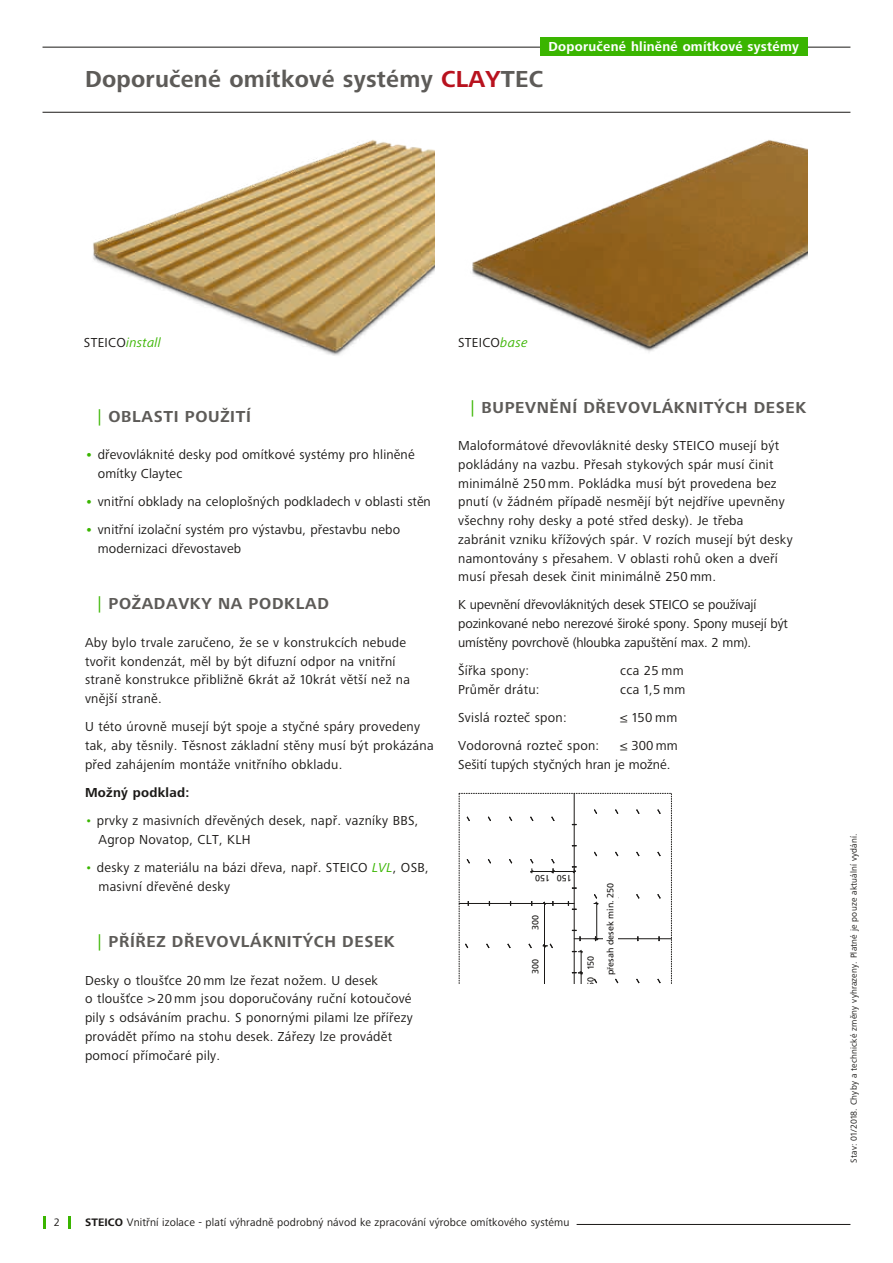
<style>
.page{position:relative;width:893px;height:1263px;background:#fff}
.page>*{position:absolute;margin:0;border:0;box-sizing:border-box;transform-origin:0 0}
.t1{font:700 24px "Frutiger Next LTW1 G";letter-spacing:.01em;color:#5d5b58}
.t2{font:700 16.5px "Frutiger Next LTW1 G";letter-spacing:.04em;color:#5d5b58}
.t3{font:13.5px/18.8px "Frutiger Next LTW1 G";letter-spacing:.02em;color:#1b1917}
.t4{font:13.5px/18.8px "Frutiger Next LTW1 G";letter-spacing:-.01em;color:#1b1917}
.t5{font:13.5px/18.8px "Frutiger Next LTW1 G";color:#1b1917}
.t6{font:700 13.5px "Frutiger Next LTW1 G";letter-spacing:.02em;color:#fff}
.t7{font:700 13.5px "Frutiger Next LTW1 G";letter-spacing:.02em;color:#1b1917}
.t8{font:italic 13.5px "Frutiger Next LTW1 G";letter-spacing:.02em;color:#3ab500}
.t9{font:11.25px "Frutiger Next LTW1 G";letter-spacing:.01em;color:#1b1917}
.t10{font:9px "Frutiger Next LTW1 G";letter-spacing:.02em;color:#1b1917}
.t11{font:9px "Frutiger";color:#1b1917}
.s1{color:#b8121e}
.s2{font-style:normal;color:#1b1917}
.s3{font-style:italic;color:#3ab500}
.s4{font-weight:400;color:#3ab500}
.s5{font-weight:700;color:#3ab500}
.s6{color:#3ab500}
.s7{font-family:"Myriad Pro"}
.s8{font-weight:700}
</style>
<div class="page">
<hr style="left:43px;top:112px;width:807px;height:1px;background:#1b1917">
<hr style="left:43px;top:47px;width:807px;height:1px;background:#1b1917">
<hr style="left:577px;top:1224px;width:273px;height:1px;background:#1b1917">
<svg style="left:43px;top:1216px;width:2px;height:13px"></svg>
<svg style="left:68px;top:1216px;width:3px;height:13px"></svg>
<div style="left:540px;top:38px;width:268px;height:18px;background:#3ab500"></div>
<img style="left:85px;top:111px;width:350px;height:245px">
<img style="left:458px;top:111px;width:350px;height:241px">
<svg style="left:459px;top:793px;width:213px;height:190px"></svg>
<div style="left:603px;top:869px;width:15px;height:109px;background:#fff"></div>
<p class="t6" style="left:549px;top:39px;width:252px">Doporučené hliněné omítkové systémy</p>
<h1 class="t1" style="left:85px;top:65px;width:460px">Doporučené omítkové systémy <span class="s1">CLAY</span>TEC</h1>
<p class="t8" style="left:84px;top:335px;width:79px"><span class="s2">STEICO</span>install</p>
<p class="t3" style="left:458px;top:333px;width:71px">STEICO<span class="s3">base</span></p>
<p class="t2" style="left:98px;top:407px;width:155px"><span class="s4">|</span> OBLASTI POUŽITÍ</p>
<p class="t3" style="left:98px;top:446px;width:318px;text-indent:-13px"><span class="s5">•</span> dřevovláknité desky pod omítkové systémy pro hliněné omítky Claytec</p>
<p class="t3" style="left:85px;top:493px;width:347px"><span class="s5">•</span> vnitřní obklady na celoplošných podkladech v oblasti stěn</p>
<p class="t3" style="left:98px;top:521px;width:304px;text-indent:-13px"><span class="s5">•</span> vnitřní izolační systém pro výstavbu, přestavbu nebo modernizaci dřevostaveb</p>
<p class="t2" style="left:98px;top:594px;width:233px"><span class="s4">|</span> POŽADAVKY NA PODKLAD</p>
<p class="t3" style="left:85px;top:633px;width:327px">Aby bylo trvale zaručeno, že se v konstrukcích nebude tvořit kondenzát, měl by být difuzní odpor na vnitřní straně konstrukce přibližně 6krát až 10krát větší než na vnější straně.</p>
<p class="t3" style="left:85px;top:718px;width:350px">U této úrovně musejí být spoje a styčné spáry provedeny tak, aby těsnily. Těsnost základní stěny musí být prokázána před zahájením montáže vnitřního obkladu.</p>
<p class="t7" style="left:85px;top:785px;width:106px">Možný podklad:</p>
<p class="t3" style="left:99px;top:812px;width:321px;text-indent:-14px"><span class="s6">•</span> prvky z masivních dřevěných desek, např. vazníky BBS,<br>Agrop Novatop, CLT, KLH</p>
<p class="t3" style="left:99px;top:858px;width:332px;text-indent:-14px"><span class="s6">•</span> desky z materiálu na bázi dřeva, např. STEICO <span class="s3">LVL</span>, OSB, masivní dřevěné desky</p>
<p class="t2" style="left:98px;top:932px;width:299px"><span class="s4">|</span> PŘÍŘEZ DŘEVOVLÁKNITÝCH DESEK</p>
<p class="t3" style="left:85px;top:971px;width:329px">Desky o tloušťce 20 mm lze řezat nožem. U desek<br>o tloušťce &gt; 20 mm jsou doporučovány ruční kotoučové pily s odsáváním prachu. S ponornými pilami lze přířezy provádět přímo na stohu desek. Zářezy lze provádět pomocí přímočaré pily.</p>
<p class="t2" style="left:471px;top:398px;width:337px"><span class="s4">|</span> BUPEVNĚNÍ DŘEVOVLÁKNITÝCH DESEK</p>
<p class="t3" style="left:458px;top:437px;width:336px">Maloformátové dřevovláknité desky STEICO musejí být pokládány na vazbu. Přesah stykových spár musí činit minimálně 250 mm. Pokládka musí být provedena bez pnutí (v žádném případě nesmějí být nejdříve upevněny všechny rohy desky a poté střed desky). Je třeba zabránit vzniku křížových spár. V rozích musejí být desky namontovány s přesahem. V oblasti rohů oken a dveří musí přesah desek činit minimálně 250 mm.</p>
<p class="t4" style="left:458px;top:596px;width:331px">K upevnění dřevovláknitých desek STEICO se používají pozinkované nebo nerezové široké spony. Spony musejí být umístěny povrchově (hloubka zapuštění max. 2 mm).</p>
<p class="t3" style="left:458px;top:662px;width:72px">Šířka spony:</p>
<p class="t3" style="left:620px;top:662px;width:65px">cca 25 mm</p>
<p class="t3" style="left:458px;top:680px;width:83px">Průměr drátu:</p>
<p class="t3" style="left:620px;top:680px;width:67px">cca 1,5 mm</p>
<p class="t3" style="left:458px;top:708px;width:110px">Svislá rozteč spon:</p>
<p class="t3" style="left:620px;top:708px;width:59px">≤ 150 mm</p>
<p class="t3" style="left:458px;top:737px;width:143px">Vodorovná rozteč spon:</p>
<p class="t5" style="left:458px;top:737px;width:221px;text-indent:162px">≤ 300 mm<br>Sešití tupých styčných hran je možné.</p>
<p class="t11" style="left:550px;top:884px;width:16px;rotate:-180deg">150</p>
<p class="t11" style="left:572px;top:884px;width:16px;rotate:-180deg">150</p>
<p class="t11" style="left:530px;top:930px;width:16px;rotate:-90deg">300</p>
<p class="t11" style="left:530px;top:974px;width:16px;rotate:-90deg">300</p>
<p class="t11" style="left:585px;top:970px;width:16px;rotate:-90deg">150</p>
<p class="t11" style="left:585px;top:992px;width:16px;rotate:-90deg">150</p>
<p class="t11" style="left:605px;top:975px;width:94px;rotate:-90deg">p<span class="s7">ř</span>esah desek min. 250</p>
<p class="t9" style="left:54px;top:1216px;width:8px">2</p>
<p class="t9" style="left:85px;top:1216px;width:486px"><span class="s8">STEICO</span> Vnitřní izolace - platí výhradně podrobný návod ke zpracování výrobce omítkového systému</p>
<p class="t10" style="left:849px;top:1163px;width:331px;rotate:-90deg">Stav: 01/2018. Chyby a technické změny vyhrazeny. Platné je pouze aktuální vydání.</p>
</div>
